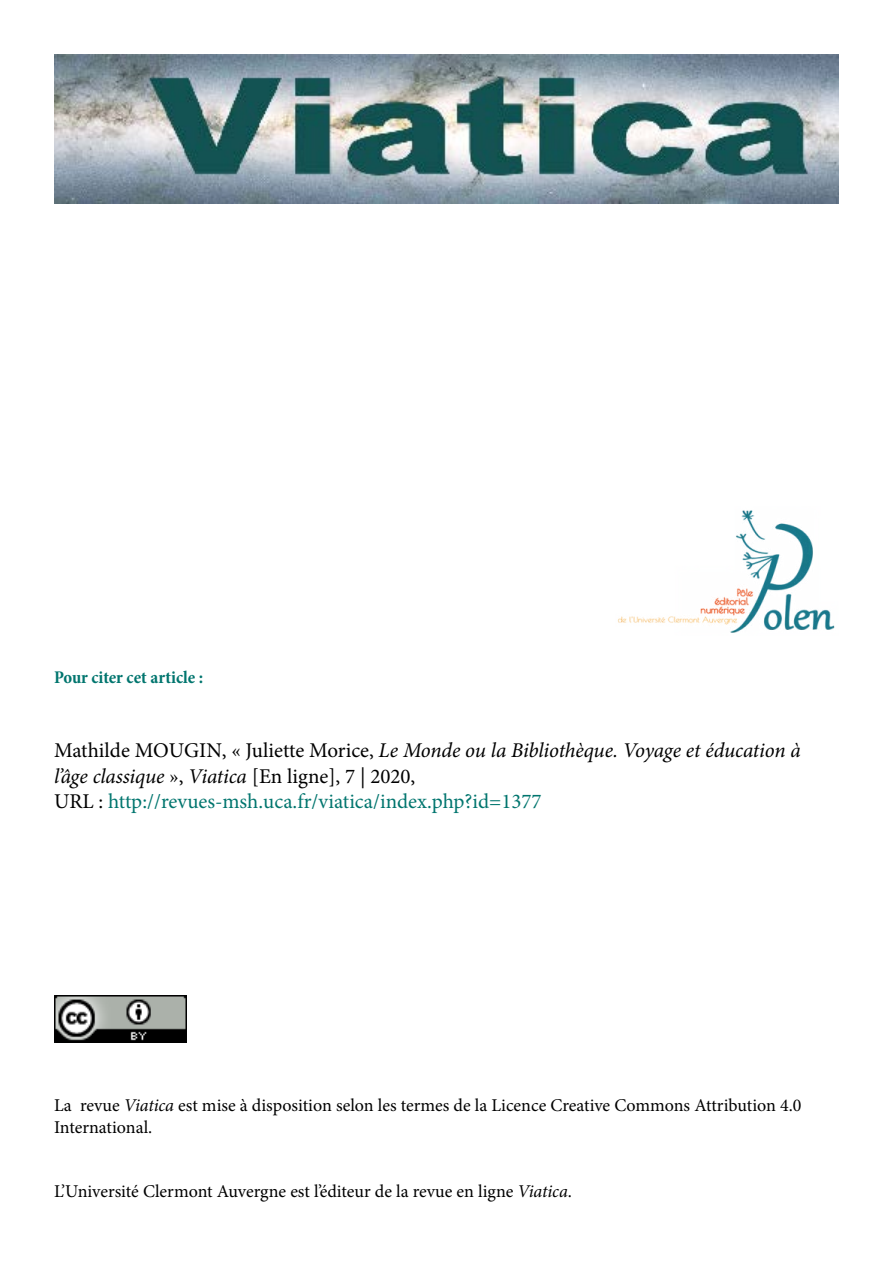
<style>
.page{position:relative;width:893px;height:1263px;background:#fff}
.page>*{position:absolute;margin:0;border:0;box-sizing:border-box;transform-origin:0 0}
.t1{font:italic 21px/25.2px "Minion Pro";letter-spacing:-.01em;color:#000}
.t2{font:18px/21.6px "Minion Pro";color:#000}
.t3{font:700 condensed 18px "Minion Pro";color:#00756e}
.s1{font-style:normal}
.s2{font-style:normal;color:#00756e}
.s3{font-style:italic}
</style>
<div class="page">
<img style="left:54px;top:54px;width:785px;height:149px">
<img style="left:617px;top:510px;width:218px;height:123px">
<img style="left:54px;top:996px;width:132px;height:46px">
<p class="t3" style="left:54px;top:665px;width:151px">Pour citer cet article :</p>
<p class="t1" style="left:54px;top:738px;width:748px"><span class="s1">Mathilde MOUGIN, « Juliette Morice,</span> Le Monde ou la Bibliothèque. Voyage et éducation à l’âge classique <span class="s1">»,</span> Viatica <span class="s1">[En ligne], 7 | 2020,<br>URL :</span> <span class="s2">http://revues-msh.uca.fr/viatica/index.php?id=1377</span></p>
<p class="t2" style="left:54px;top:1094px;width:749px">La revue <span class="s3">Viatica</span> est mise à disposition selon les termes de la Licence Creative Commons Attribution 4.0<br>International.</p>
<p class="t2" style="left:54px;top:1181px;width:519px">L’Université Clermont Auvergne est l’éditeur de la revue en ligne <span class="s3">Viatica</span>.</p>
</div>
